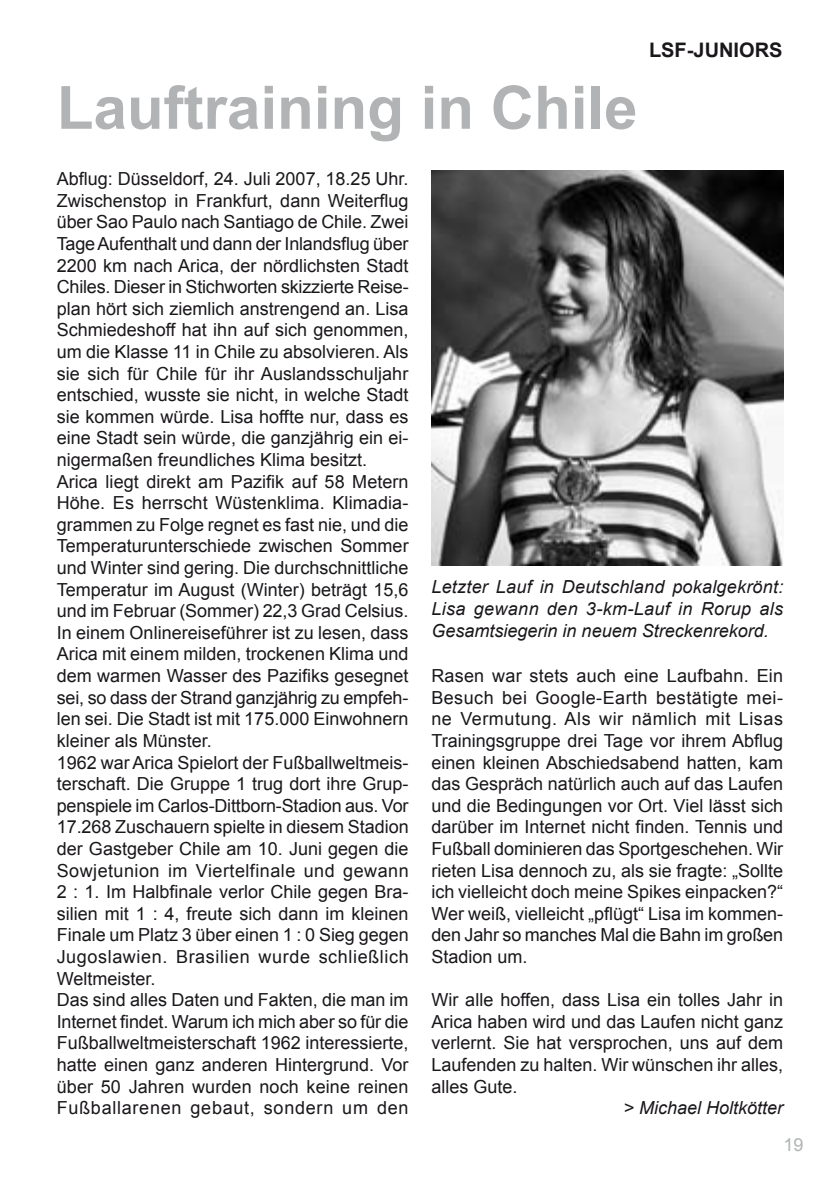
<style>
.page{position:relative;width:840px;height:1191px;background:#fff}
.page>*{position:absolute;margin:0;border:0;box-sizing:border-box;transform-origin:0 0}
.t1{font:700 60px "Arial";color:#b1b3b4}
.t2{font:700 20px "Arial";color:#1a171b}
.t3{font:18px/21.6px "Arial";color:#1a171b;text-align:justify}
.t4{font:italic 18px/21.6px "Arial";color:#1a171b;text-align:justify}
.t5{font:18px "Arial";color:#b1b3b4}
</style>
<div class="page">
<img style="left:431px;top:171px;width:351px;height:394px">
<p class="t2" style="left:648px;top:36px;width:135px">LSF-JUNIORS</p>
<h1 class="t1" style="left:57px;top:68px;width:582px">Lauftraining in Chile</h1>
<p class="t3" style="left:57px;top:168px;width:353px;text-align:left">Abflug: Düsseldorf, 24. Juli 2007, 18.25 Uhr.<br>Zwischenstop in Frankfurt, dann Weiterflug über Sao Paulo nach Santiago de Chile. Zwei Tage Aufenthalt und dann der Inlandsflug über 2200 km nach Arica, der nördlichsten Stadt Chiles. Dieser in Stichworten skizzierte Reise&shy;plan hört sich ziemlich anstrengend an. Lisa Schmiedeshoff hat ihn auf sich genommen, um die Klasse 11 in Chile zu absolvieren. Als sie sich für Chile für ihr Auslandsschuljahr entschied, wusste sie nicht, in welche Stadt sie kommen würde. Lisa hoffte nur, dass es eine Stadt sein würde, die ganzjährig ein ei&shy;nigermaßen freundliches Klima besitzt.<br>Arica liegt direkt am Pazifik auf 58 Metern Höhe. Es herrscht Wüstenklima. Klimadia&shy;grammen zu Folge regnet es fast nie, und die Temperaturunterschiede zwischen Sommer und Winter sind gering. Die durchschnittliche Temperatur im August (Winter) beträgt 15,6 und im Februar (Sommer) 22,3 Grad Celsius.<br>In einem Onlinereiseführer ist zu lesen, dass Arica mit einem milden, trockenen Klima und dem warmen Wasser des Pazifiks gesegnet sei, so dass der Strand ganzjährig zu empfeh&shy;len sei. Die Stadt ist mit 175.000 Einwohnern kleiner als Münster.<br>1962 war Arica Spielort der Fußballweltmeis&shy;terschaft. Die Gruppe 1 trug dort ihre Grup&shy;penspiele im Carlos-Dittborn-Stadion aus. Vor 17.268 Zuschauern spielte in diesem Stadion der Gastgeber Chile am 10. Juni gegen die Sowjetunion im Viertelfinale und gewann 2 : 1. Im Halbfinale verlor Chile gegen Bra&shy;silien mit 1 : 4, freute sich dann im kleinen Finale um Platz 3 über einen 1 : 0 Sieg gegen Jugoslawien. Brasilien wurde schließlich Weltmeister.<br>Das sind alles Daten und Fakten, die man im Internet findet. Warum ich mich aber so für die Fußballweltmeisterschaft 1962 interessierte, hatte einen ganz anderen Hintergrund. Vor über 50 Jahren wurden noch keine reinen Fußballarenen gebaut, sondern um den</p>
<p class="t4" style="left:431px;top:576px;width:353px">Letzter Lauf in Deutschland pokalgekrönt:<br>Lisa gewann den 3-km-Lauf in Rorup als Gesamtsiegerin in neuem Streckenrekord.</p>
<p class="t3" style="left:431px;top:665px;width:353px">Rasen war stets auch eine Laufbahn. Ein Besuch bei Google-Earth bestätigte mei&shy;ne Vermutung. Als wir nämlich mit Lisas Trainingsgruppe drei Tage vor ihrem Abflug einen kleinen Abschiedsabend hatten, kam das Gespräch natürlich auch auf das Laufen und die Bedingungen vor Ort. Viel lässt sich darüber im Internet nicht finden. Tennis und Fußball dominieren das Sportgeschehen. Wir rieten Lisa dennoch zu, als sie fragte: „Sollte ich vielleicht doch meine Spikes einpacken?“ Wer weiß, vielleicht „pflügt“ Lisa im kommen&shy;den Jahr so manches Mal die Bahn im großen Stadion um.</p>
<p class="t3" style="left:431px;top:989px;width:353px">Wir alle hoffen, dass Lisa ein tolles Jahr in Arica haben wird und das Laufen nicht ganz verlernt. Sie hat versprochen, uns auf dem Laufenden zu halten. Wir wünschen ihr alles, alles Gute.</p>
<p class="t4" style="left:623px;top:1097px;width:161px">&gt; Michael Holtkötter</p>
<p class="t5" style="left:783px;top:1133px;width:22px">19</p>
</div>
